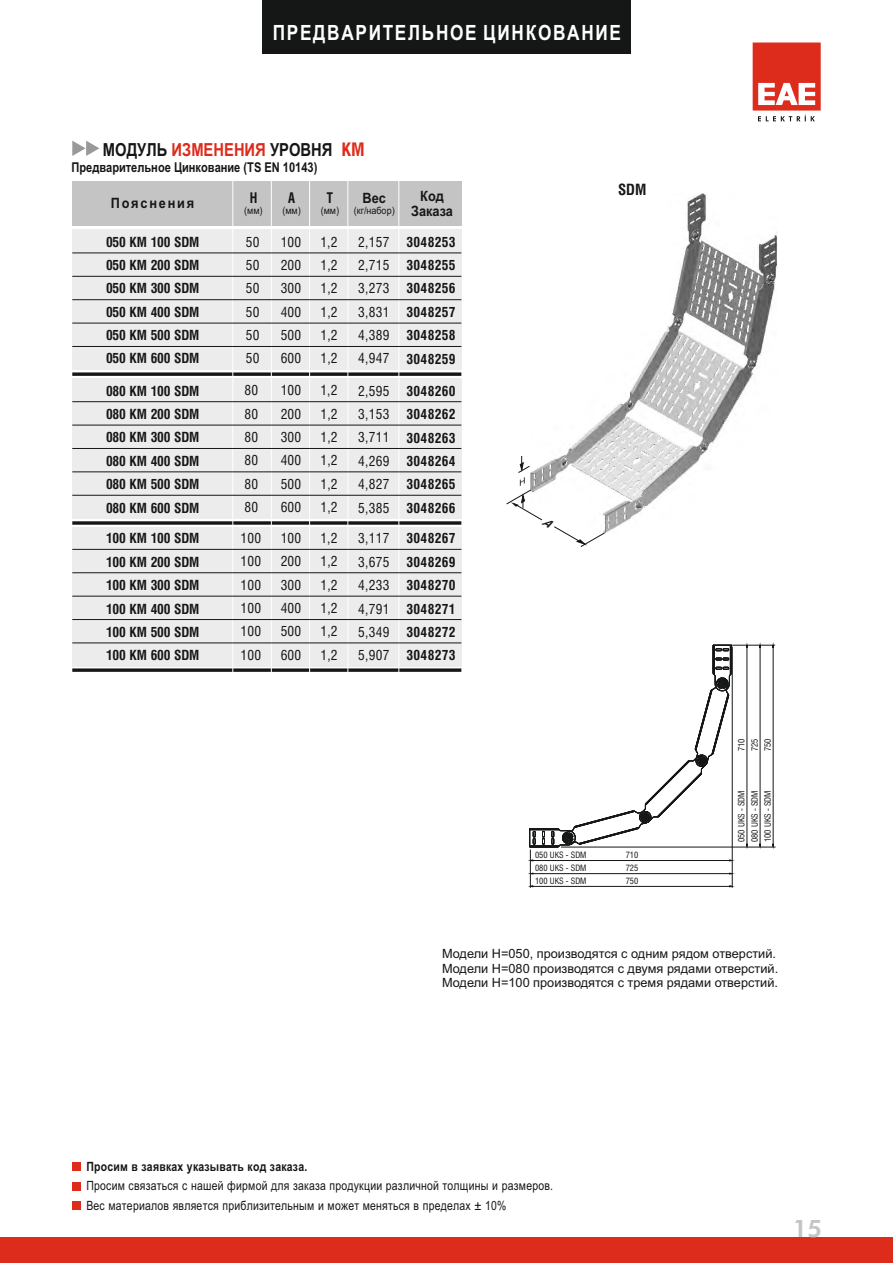
<style>
.page{position:relative;width:893px;height:1263px;background:#fff}
.page>*{position:absolute;margin:0;border:0;box-sizing:border-box;transform-origin:0 0}
.t1{font:800 24px "Futura BT";color:#c5c5c5}
.t2{font:700 21px "Arial Narrow";letter-spacing:.08em;color:#fff}
.t3{font:700 18px "Arial Narrow";color:#151616}
.t4{font:700 condensed 15px "Swiss 721 BT";color:#151616}
.t5{font:700 14.25px/15.9px "Arial";letter-spacing:.01em;color:#151616;text-align:center;scale:.9 1}
.t6{font:700 14.25px "Arial";letter-spacing:.14em;color:#151616;scale:.9 1}
.t7{font:700 condensed 14.25px "Swiss 721 BT";color:#151616;scale:.9 1}
.t8{font:700 condensed 13.5px/23.4px "Swiss 721 BT";letter-spacing:-.015em;color:#151616;text-align:justify}
.t9{font:condensed 13.5px/23.4px "Swiss 721 BT";letter-spacing:.02em;color:#151616;text-align:justify}
.t10{font:700 13.5px "Arial Narrow";color:#151616}
.t11{font:12.75px/19.2px "Arial Narrow";letter-spacing:.02em;color:#151616}
.t12{font:12.75px/14.2px "Arial";color:#151616}
.t13{font:10.05px "Arial";color:#151616;scale:.9 1}
.t14{font:condensed 8.4px "Swiss 721 BT";color:#151616}
.s1{color:#dd2b1c}
.s2{font-family:"Swiss 721 BT";font-stretch:condensed;color:#dd2b1c}
.s3{font-weight:700}
</style>
<div class="page">
<div style="left:0;top:1237px;width:893px;height:26px;background:#dd2b1c"></div>
<svg style="left:753px;top:43px;width:68px;height:78px"></svg>
<div style="left:72px;top:230px;width:389px;height:140px;background:#ececec"></div>
<div style="left:72px;top:181px;width:389px;height:44px;background:#c4c4c5"></div>
<div style="left:72px;top:378px;width:389px;height:141px;background:#ececec"></div>
<div style="left:72px;top:527px;width:389px;height:139px;background:#ececec"></div>
<svg style="left:72px;top:372px;width:389px;height:4px;background:#383838"></svg>
<svg style="left:72px;top:521px;width:389px;height:4px;background:#383939"></svg>
<svg style="left:72px;top:668px;width:389px;height:4px;background:#383939"></svg>
<svg style="left:72px;top:141px;width:27px;height:15px"></svg>
<hr style="left:232px;top:181px;width:1px;height:1023px;background:#fff">
<hr style="left:271px;top:181px;width:1px;height:1023px;background:#fff">
<hr style="left:309px;top:181px;width:1px;height:1023px;background:#fff">
<hr style="left:347px;top:181px;width:1px;height:1023px;background:#fff">
<hr style="left:398px;top:181px;width:1px;height:1023px;background:#fff">
<img style="left:562px;top:193px;width:215px;height:340px">
<hr style="left:72px;top:549px;width:389px;height:1px;background:#151616">
<hr style="left:72px;top:572px;width:389px;height:1px;background:#151616">
<hr style="left:72px;top:596px;width:389px;height:1px;background:#151616">
<hr style="left:72px;top:619px;width:389px;height:1px;background:#151616">
<hr style="left:72px;top:643px;width:389px;height:1px;background:#151616">
<hr style="left:72px;top:276px;width:389px;height:1px;background:#151616">
<hr style="left:72px;top:299px;width:389px;height:1px;background:#151616">
<hr style="left:72px;top:323px;width:389px;height:1px;background:#151616">
<hr style="left:72px;top:346px;width:389px;height:1px;background:#151616">
<hr style="left:72px;top:253px;width:389px;height:1px;background:#151616">
<hr style="left:72px;top:401px;width:389px;height:1px;background:#151616">
<hr style="left:72px;top:425px;width:389px;height:1px;background:#151616">
<hr style="left:72px;top:448px;width:389px;height:1px;background:#151616">
<hr style="left:72px;top:472px;width:389px;height:1px;background:#151616">
<hr style="left:72px;top:495px;width:389px;height:1px;background:#151616">
<hr style="left:533px;top:860px;width:197px;height:1px;background:#151616">
<hr style="left:747px;top:647px;width:1px;height:197px;background:#151616">
<hr style="left:533px;top:873px;width:197px;height:1px;background:#151616">
<hr style="left:760px;top:647px;width:1px;height:197px;background:#151616">
<hr style="left:530px;top:849px;width:1px;height:39px;background:#151616">
<hr style="left:732px;top:647px;width:1px;height:241px;background:#151616">
<hr style="left:732px;top:645px;width:43px;height:1px;background:#151616">
<hr style="left:561px;top:847px;width:214px;height:1px;background:#151616">
<svg style="left:529px;top:644px;width:203px;height:204px"></svg>
<hr style="left:773px;top:647px;width:1px;height:197px;background:#151616">
<hr style="left:533px;top:886px;width:197px;height:1px;background:#151616">
<div style="left:72px;top:1182px;width:9px;height:8px;background:#dd2b1c"></div>
<div style="left:72px;top:1163px;width:9px;height:8px;background:#dd2b1c"></div>
<div style="left:72px;top:1201px;width:9px;height:9px;background:#dd2b1c"></div>
<div style="left:262px;top:0;width:369px;height:53px;background:#151616"></div>
<svg style="left:506px;top:456px;width:99px;height:91px"></svg>
<p class="t2" style="left:273px;top:24px;width:350px">ПРЕДВАРИТЕЛЬНОЕ ЦИНКОВАНИЕ</p>
<p class="t3" style="left:103px;top:142px;width:263px">МОДУЛЬ <span class="s1">ИЗМЕНЕНИЯ</span> УРОВНЯ <span class="s2">KM</span></p>
<p class="t10" style="left:71px;top:163px;width:247px">Предварительное Цинкование (TS EN 10143)</p>
<p class="t6" style="left:111px;top:198px;width:94px">Пояснения</p>
<p class="t7" style="left:250px;top:192px;width:10px">H</p>
<p class="t7" style="left:288px;top:192px;width:9px">A</p>
<p class="t7" style="left:327px;top:192px;width:8px">T</p>
<p class="t13" style="left:244px;top:207px;width:64px">(мм) (мм)</p>
<p class="t13" style="left:321px;top:207px;width:22px">(мм)</p>
<p class="t8" style="left:106px;top:231px;width:95px">050 KM 100 SDM 050 KM 200 SDM 050 KM 300 SDM 050 KM 400 SDM 050 KM 500 SDM 050 KM 600 SDM</p>
<p class="t8" style="left:106px;top:380px;width:95px">080 KM 100 SDM 080 KM 200 SDM 080 KM 300 SDM 080 KM 400 SDM 080 KM 500 SDM 080 KM 600 SDM</p>
<p class="t9" style="left:244px;top:380px;width:15px">80<br>80<br>80<br>80<br>80<br>80</p>
<p class="t9" style="left:281px;top:380px;width:22px">100<br>200<br>300<br>400<br>500<br>600</p>
<p class="t9" style="left:320px;top:380px;width:19px">1,2<br>1,2<br>1,2<br>1,2<br>1,2<br>1,2</p>
<p class="t9" style="left:246px;top:231px;width:15px">50<br>50<br>50<br>50<br>50<br>50</p>
<p class="t9" style="left:281px;top:231px;width:22px">100<br>200<br>300<br>400<br>500<br>600</p>
<p class="t9" style="left:320px;top:231px;width:19px">1,2<br>1,2<br>1,2<br>1,2<br>1,2<br>1,2</p>
<p class="t8" style="left:106px;top:528px;width:95px">100 KM 100 SDM 100 KM 200 SDM 100 KM 300 SDM 100 KM 400 SDM 100 KM 500 SDM 100 KM 600 SDM</p>
<p class="t9" style="left:241px;top:528px;width:22px">100<br>100<br>100<br>100<br>100<br>100</p>
<p class="t9" style="left:281px;top:528px;width:22px">100<br>200<br>300<br>400<br>500<br>600</p>
<p class="t9" style="left:320px;top:528px;width:19px">1,2<br>1,2<br>1,2<br>1,2<br>1,2<br>1,2</p>
<p class="t5" style="left:363px;top:191px;width:27px">Вес</p>
<p class="t13" style="left:354px;top:207px;width:47px">(кг/набор)</p>
<p class="t9" style="left:358px;top:231px;width:33px">2,157<br>2,715<br>3,273<br>3,831<br>4,389<br>4,947</p>
<p class="t9" style="left:358px;top:380px;width:33px">2,595<br>3,153<br>3,711<br>4,269<br>4,827<br>5,385</p>
<p class="t9" style="left:358px;top:528px;width:33px">3,117<br>3,675<br>4,233<br>4,791<br>5,349<br>5,907</p>
<p class="t5" style="left:411px;top:189px;width:48px">Код<br>Заказа</p>
<p class="t8" style="left:407px;top:231px;width:50px">3048253<br>3048255<br>3048256<br>3048257<br>3048258<br>3048259</p>
<p class="t8" style="left:407px;top:380px;width:50px">3048260<br>3048262<br>3048263<br>3048264<br>3048265<br>3048266</p>
<p class="t8" style="left:407px;top:528px;width:50px">3048267<br>3048269<br>3048270<br>3048271<br>3048272<br>3048273</p>
<p class="t4" style="left:618px;top:184px;width:30px">SDM</p>
<p class="t14" style="left:764px;top:751px;width:14px;rotate:-90deg">750</p>
<p class="t14" style="left:738px;top:751px;width:14px;rotate:-90deg">710</p>
<p class="t14" style="left:751px;top:751px;width:14px;rotate:-90deg">725</p>
<p class="t14" style="left:535px;top:852px;width:53px">050 UKS - SDM</p>
<p class="t14" style="left:535px;top:865px;width:53px">080 UKS - SDM</p>
<p class="t14" style="left:626px;top:852px;width:14px">710</p>
<p class="t14" style="left:626px;top:865px;width:14px">725</p>
<p class="t14" style="left:535px;top:878px;width:53px">100 UKS - SDM</p>
<p class="t14" style="left:626px;top:878px;width:14px">750</p>
<p class="t14" style="left:738px;top:842px;width:53px;rotate:-90deg">050 UKS - SDM</p>
<p class="t14" style="left:751px;top:842px;width:53px;rotate:-90deg">080 UKS - SDM</p>
<p class="t14" style="left:764px;top:842px;width:53px;rotate:-90deg">100 UKS - SDM</p>
<p class="t12" style="left:442px;top:948px;width:338px">Модели Н=050, производятся с одним рядом отверстий.<br>Модели Н=080 производятся с двумя рядами отверстий.<br>Модели Н=100 производятся с тремя рядами отверстий.</p>
<p class="t11" style="left:86px;top:1158px;width:468px"><span class="s3">Просим в заявках указывать код заказа.<br></span>Просим связаться с нашей фирмой для заказа продукции различной толщины и размеров.<br>Вес материалов является приблизительным и может меняться в пределах ± 10%</p>
<p class="t1" style="left:793px;top:1218px;width:31px">15</p>
</div>
